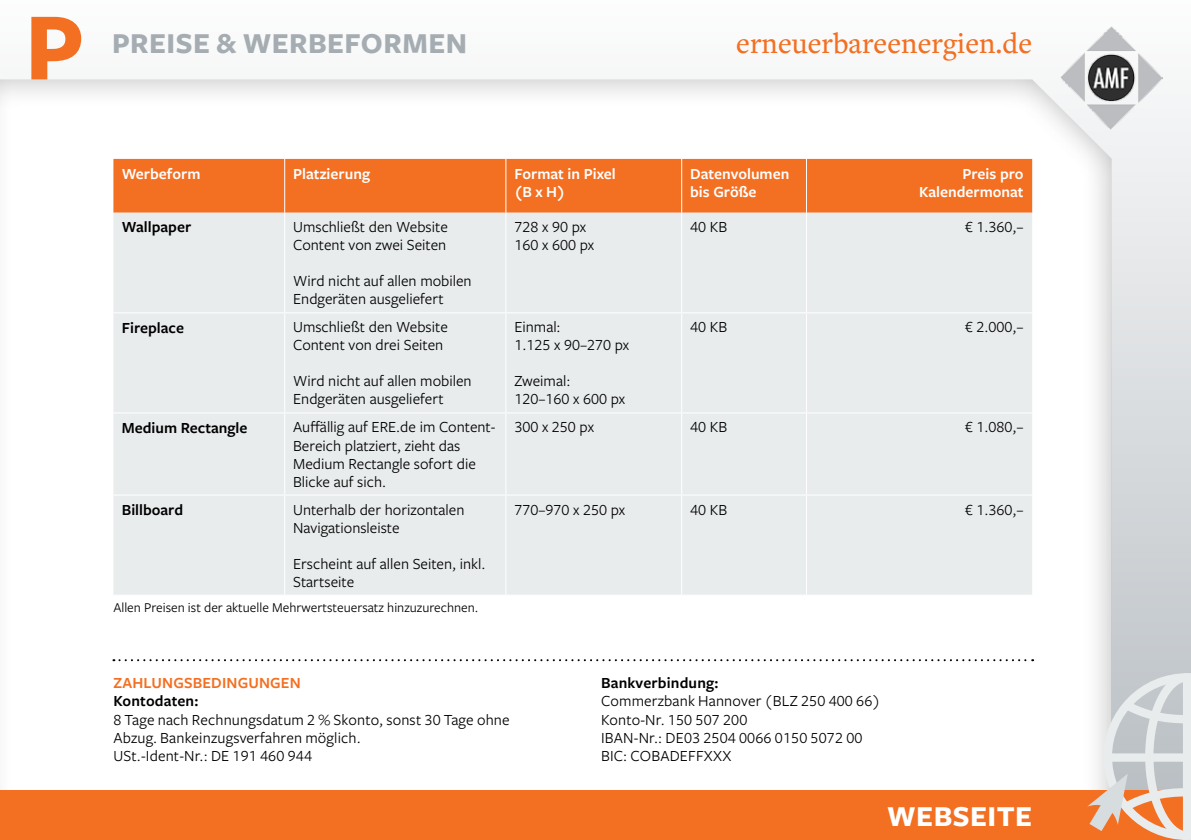
<style>
.page{position:relative;width:1191px;height:840px;background:#fff}
.page>*{position:absolute;margin:0;border:0;box-sizing:border-box;transform-origin:0 0}
.t1{font:700 100px "Freight Sans Pro";color:#f36f21}
.t2{font:500 30px "Freight Text Pro";color:#f36f21}
.t3{font:700 30px "Freight Sans Pro";letter-spacing:.015em;color:#a5adb2}
.t4{font:700 30px "Freight Sans Pro";letter-spacing:.015em;color:#fff}
.t5{font:16px/18px "Freight Sans Pro";color:#000}
.t6{font:600 16px/18px "Freight Sans Pro";color:#fff}
.t7{font:600 16px "Freight Sans Pro";color:#000}
.t8{font:600 16px "Freight Sans Pro";letter-spacing:.01em;color:#f36f21}
.t9{font:14px "Freight Sans Pro";color:#000}
</style>
<div class="page">
<svg style="left:1111px;top:76px;width:80px;height:596px;background:#dbdee0"></svg>
<img style="left:1060px;top:26px;width:102px;height:103px">
<div style="left:0;top:790px;width:1191px;height:49px;background:#f36f21"></div>
<svg style="left:1087px;top:672px;width:104px;height:167px"></svg>
<div style="left:113px;top:159px;width:919px;height:53px;background:#f36f21"></div>
<div style="left:113px;top:212px;width:919px;height:382px;background:#e9eced"></div>
<hr style="left:284px;top:159px;width:1px;height:53px;background:#fff">
<hr style="left:505px;top:159px;width:1px;height:53px;background:#fff">
<hr style="left:681px;top:159px;width:1px;height:53px;background:#fff">
<hr style="left:806px;top:159px;width:1px;height:53px;background:#fff">
<hr style="left:284px;top:212px;width:1px;height:100px;background:#fff">
<hr style="left:505px;top:212px;width:1px;height:100px;background:#fff">
<hr style="left:681px;top:212px;width:1px;height:100px;background:#fff">
<hr style="left:806px;top:212px;width:1px;height:100px;background:#fff">
<hr style="left:113px;top:312px;width:172px;height:1px;background:#fff">
<hr style="left:285px;top:312px;width:221px;height:1px;background:#fff">
<hr style="left:284px;top:313px;width:1px;height:99px;background:#fff">
<hr style="left:506px;top:312px;width:175px;height:1px;background:#fff">
<hr style="left:505px;top:313px;width:1px;height:99px;background:#fff">
<hr style="left:681px;top:312px;width:125px;height:1px;background:#fff">
<hr style="left:681px;top:313px;width:1px;height:99px;background:#fff">
<hr style="left:806px;top:312px;width:226px;height:1px;background:#fff">
<hr style="left:806px;top:313px;width:1px;height:99px;background:#fff">
<hr style="left:113px;top:412px;width:172px;height:1px;background:#fff">
<hr style="left:285px;top:412px;width:221px;height:1px;background:#fff">
<hr style="left:284px;top:413px;width:1px;height:81px;background:#fff">
<hr style="left:506px;top:412px;width:175px;height:1px;background:#fff">
<hr style="left:505px;top:413px;width:1px;height:81px;background:#fff">
<hr style="left:681px;top:412px;width:125px;height:1px;background:#fff">
<hr style="left:681px;top:413px;width:1px;height:81px;background:#fff">
<hr style="left:806px;top:412px;width:226px;height:1px;background:#fff">
<hr style="left:806px;top:413px;width:1px;height:81px;background:#fff">
<hr style="left:113px;top:494px;width:172px;height:1px;background:#fff">
<hr style="left:285px;top:494px;width:221px;height:1px;background:#fff">
<hr style="left:284px;top:495px;width:1px;height:99px;background:#fff">
<hr style="left:506px;top:494px;width:175px;height:1px;background:#fff">
<hr style="left:505px;top:495px;width:1px;height:99px;background:#fff">
<hr style="left:681px;top:494px;width:125px;height:1px;background:#fff">
<hr style="left:681px;top:495px;width:1px;height:99px;background:#fff">
<hr style="left:806px;top:494px;width:226px;height:1px;background:#fff">
<hr style="left:806px;top:495px;width:1px;height:99px;background:#fff">
<svg style="left:113px;top:659px;width:920px;height:1px"></svg>
<h1 class="t1" style="left:25px;top:-22px;width:61px">P</h1>
<h2 class="t3" style="left:112px;top:23px;width:356px">PREISE &amp; WERBEFORMEN</h2>
<h2 class="t2" style="left:736px;top:23px;width:297px">erneuerbareenergien.de</h2>
<p class="t6" style="left:122px;top:164px;width:80px">Werbeform</p>
<p class="t6" style="left:293px;top:164px;width:78px">Platzierung</p>
<p class="t6" style="left:514px;top:164px;width:103px">Format in Pixel (B x H)</p>
<p class="t6" style="left:690px;top:164px;width:101px">Datenvolumen bis Größe</p>
<p class="t6" style="left:919px;top:164px;width:106px;text-align:right">Preis pro<br>Kalendermonat</p>
<p class="t7" style="left:122px;top:216px;width:71px">Wallpaper</p>
<p class="t5" style="left:293px;top:217px;width:156px">Umschließt den Website<br>Content von zwei Seiten</p>
<p class="t5" style="left:293px;top:271px;width:180px">Wird nicht auf allen mobilen<br>Endgeräten ausgeliefert</p>
<p class="t5" style="left:514px;top:217px;width:81px">728 x 90 px<br>160 x 600 px</p>
<p class="t5" style="left:690px;top:217px;width:39px">40 KB</p>
<p class="t5" style="left:964px;top:217px;width:60px">€ 1.360,–</p>
<p class="t7" style="left:122px;top:316px;width:64px">Fireplace</p>
<p class="t5" style="left:293px;top:317px;width:156px">Umschließt den Website<br>Content von drei Seiten</p>
<p class="t5" style="left:293px;top:371px;width:180px">Wird nicht auf allen mobilen<br>Endgeräten ausgeliefert</p>
<p class="t5" style="left:514px;top:317px;width:116px">Einmal:<br>1.125 x 90–270 px</p>
<p class="t5" style="left:514px;top:371px;width:112px">Zweimal:<br>120–160 x 600 px</p>
<p class="t5" style="left:690px;top:317px;width:39px">40 KB</p>
<p class="t5" style="left:964px;top:317px;width:60px">€ 2.000,–</p>
<p class="t7" style="left:122px;top:416px;width:127px">Medium Rectangle</p>
<p class="t5" style="left:293px;top:417px;width:204px">Auffällig auf ERE.de im Content-<br>Bereich platziert, zieht das<br>Medium Rectangle sofort die<br>Blicke auf sich.</p>
<p class="t5" style="left:514px;top:417px;width:81px">300 x 250 px</p>
<p class="t5" style="left:690px;top:417px;width:39px">40 KB</p>
<p class="t5" style="left:964px;top:417px;width:60px">€ 1.080,–</p>
<p class="t7" style="left:122px;top:498px;width:63px">Billboard</p>
<p class="t5" style="left:293px;top:499px;width:173px">Unterhalb der horizontalen<br>Navigationsleiste</p>
<p class="t5" style="left:293px;top:553px;width:194px">Erscheint auf allen Seiten, inkl.<br>Startseite</p>
<p class="t5" style="left:514px;top:499px;width:112px">770–970 x 250 px</p>
<p class="t5" style="left:690px;top:499px;width:39px">40 KB</p>
<p class="t5" style="left:964px;top:499px;width:60px">€ 1.360,–</p>
<p class="t9" style="left:113px;top:597px;width:366px">Allen Preisen ist der aktuelle Mehrwertsteuersatz hinzuzurechnen.</p>
<p class="t8" style="left:113px;top:672px;width:189px">ZAHLUNGSBEDINGUNGEN</p>
<p class="t7" style="left:113px;top:690px;width:87px">Kontodaten:</p>
<p class="t5" style="left:113px;top:709px;width:398px">8 Tage nach Rechnungsdatum 2 % Skonto, sonst 30 Tage ohne<br>Abzug. Bankeinzugsverfahren möglich.<br>USt.-Ident-Nr.: DE 191 460 944</p>
<p class="t7" style="left:601px;top:672px;width:119px">Bankverbindung:</p>
<p class="t5" style="left:601px;top:691px;width:281px">Commerzbank Hannover (BLZ 250 400 66)<br>Konto-Nr. 150 507 200<br>IBAN-Nr.: DE03 2504 0066 0150 5072 00<br>BIC: COBADEFFXXX</p>
<h2 class="t4" style="left:887px;top:794px;width:146px">WEBSEITE</h2>
</div>
